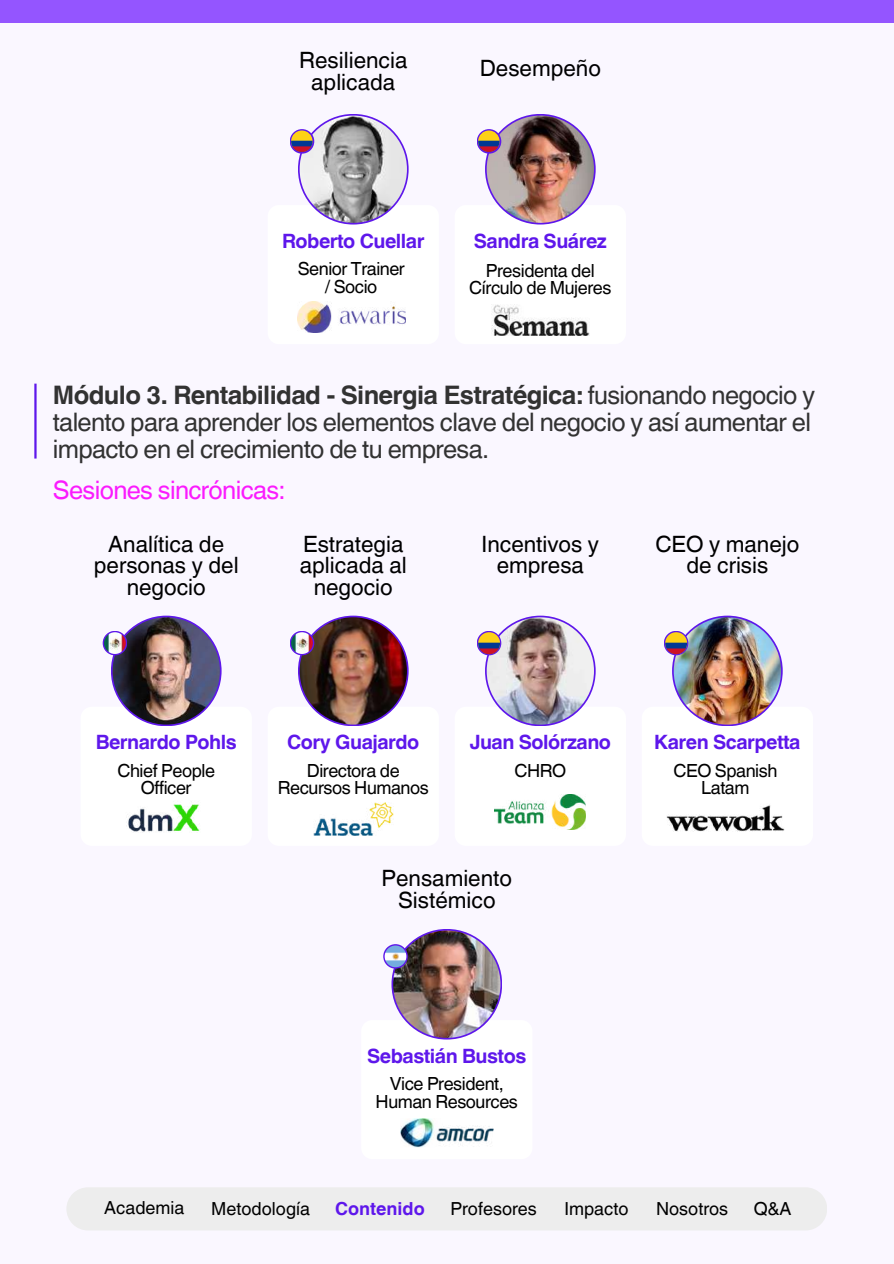
<style>
.page{position:relative;width:894px;height:1264px;background:#fff}
.page>*{position:absolute;margin:0;border:0;box-sizing:border-box;transform-origin:0 0}
.t1{font:25.5px/27px "Helvetica World";letter-spacing:-.025em;color:#323232}
.t2{font:25.5px "Helvetica World";letter-spacing:-.025em;color:#fb1bfe}
.t3{font:22.5px/21.3px "Helvetica World";color:#000;text-align:center}
.t4{font:700 19.65px "Helvetica World";letter-spacing:-.025em;color:#5e17eb}
.t5{font:18px/17.2px "Helvetica World";letter-spacing:-.025em;color:#000;text-align:center}
.t6{font:18px "Helvetica World";color:#000}
.t7{font:700 18px "Helvetica World";color:#5e17eb}
.s1{font-weight:700}
</style>
<div class="page">
<div style="left:0;top:0;width:893px;height:1263px;background:#faf7ff"></div>
<div style="left:0;top:0;width:893px;height:22px;background:#9455ff"></div>
<div style="left:66px;top:1187px;width:761px;height:43px;background:#ededed"></div>
<svg style="left:307px;top:205px;width:99px;height:128px"></svg>
<svg style="left:298px;top:114px;width:110px;height:110px"></svg>
<img style="left:299px;top:116px;width:108px;height:107px;border-radius:50%">
<svg style="left:289px;top:129px;width:25px;height:25px"></svg>
<img style="left:297px;top:302px;width:108px;height:30px">
<svg style="left:291px;top:130px;width:21px;height:22px"></svg>
<svg style="left:485px;top:114px;width:110px;height:110px"></svg>
<img style="left:486px;top:116px;width:108px;height:107px;border-radius:50%">
<svg style="left:476px;top:129px;width:25px;height:25px"></svg>
<svg style="left:478px;top:130px;width:21px;height:22px"></svg>
<img style="left:491px;top:304px;width:98px;height:32px">
<hr style="left:34px;top:383px;width:3px;height:75px;background:#5e17eb">
<svg style="left:111px;top:615px;width:110px;height:111px"></svg>
<img style="left:113px;top:617px;width:107px;height:107px;border-radius:50%">
<svg style="left:103px;top:631px;width:24px;height:24px"></svg>
<img style="left:104px;top:632px;width:22px;height:22px;border-radius:50%">
<img style="left:128px;top:804px;width:72px;height:28px">
<svg style="left:298px;top:615px;width:110px;height:111px"></svg>
<img style="left:299px;top:617px;width:108px;height:107px;border-radius:50%">
<svg style="left:289px;top:631px;width:25px;height:24px"></svg>
<img style="left:291px;top:632px;width:22px;height:22px;border-radius:50%">
<img style="left:313px;top:802px;width:80px;height:34px">
<svg style="left:494px;top:706px;width:92px;height:124px"></svg>
<svg style="left:485px;top:615px;width:110px;height:111px"></svg>
<img style="left:486px;top:617px;width:108px;height:107px;border-radius:50%">
<svg style="left:476px;top:631px;width:25px;height:24px"></svg>
<svg style="left:478px;top:632px;width:22px;height:22px"></svg>
<img style="left:495px;top:794px;width:90px;height:35px">
<svg style="left:672px;top:615px;width:110px;height:111px"></svg>
<img style="left:673px;top:617px;width:107px;height:107px;border-radius:50%">
<svg style="left:663px;top:631px;width:25px;height:24px"></svg>
<svg style="left:665px;top:632px;width:22px;height:22px"></svg>
<img style="left:666px;top:804px;width:118px;height:28px">
<svg style="left:391px;top:928px;width:111px;height:111px"></svg>
<img style="left:393px;top:930px;width:107px;height:107px;border-radius:50%">
<svg style="left:383px;top:944px;width:24px;height:24px"></svg>
<img style="left:400px;top:1118px;width:93px;height:29px">
<img style="left:384px;top:945px;width:22px;height:22px;border-radius:50%">
<p class="t3" style="left:299px;top:50px;width:110px">Resiliencia aplicada</p>
<p class="t3" style="left:479px;top:58px;width:123px">Desempeño</p>
<p class="t4" style="left:282px;top:224px;width:144px">Roberto Cuellar</p>
<p class="t5" style="left:297px;top:260px;width:109px">Senior Trainer / Socio</p>
<p class="t4" style="left:473px;top:224px;width:134px">Sandra Suárez</p>
<p class="t5" style="left:469px;top:262px;width:144px">Presidenta del<br>Círculo de Mujeres</p>
<p class="t1" style="left:53px;top:381px;width:763px"><span class="s1">Módulo 3. Rentabilidad - Sinergia Estratégica:</span> fusionando negocio y talento para aprender los elementos clave del negocio y así aumentar el impacto en el crecimiento de tu empresa.</p>
<p class="t2" style="left:53px;top:475px;width:234px">Sesiones sincrónicas:</p>
<p class="t3" style="left:94px;top:533px;width:146px">Analítica de personas y del negocio</p>
<p class="t3" style="left:300px;top:533px;width:108px">Estrategia aplicada al negocio</p>
<p class="t3" style="left:481px;top:533px;width:119px">Incentivos y empresa</p>
<p class="t3" style="left:655px;top:533px;width:145px">CEO y manejo de crisis</p>
<p class="t4" style="left:96px;top:726px;width:142px">Bernardo Pohls</p>
<p class="t5" style="left:117px;top:762px;width:99px">Chief People<br>Officer</p>
<p class="t4" style="left:287px;top:726px;width:134px">Cory Guajardo</p>
<p class="t5" style="left:278px;top:762px;width:152px">Directora de<br>Recursos Humanos</p>
<p class="t4" style="left:469px;top:726px;width:143px">Juan Solórzano</p>
<p class="t5" style="left:514px;top:762px;width:53px">CHRO</p>
<p class="t3" style="left:381px;top:867px;width:132px">Pensamiento<br>Sistémico</p>
<p class="t4" style="left:654px;top:726px;width:148px">Karen Scarpetta</p>
<p class="t5" style="left:673px;top:762px;width:105px">CEO Spanish<br>Latam</p>
<p class="t4" style="left:367px;top:1039px;width:160px">Sebastián Bustos</p>
<p class="t5" style="left:375px;top:1075px;width:144px">Vice President,<br>Human Resources</p>
<p class="t6" style="left:104px;top:1197px;width:82px">Academia</p>
<p class="t6" style="left:211px;top:1197px;width:100px">Metodología</p>
<p class="t7" style="left:335px;top:1194px;width:91px">Contenido</p>
<p class="t6" style="left:450px;top:1197px;width:88px">Profesores</p>
<p class="t6" style="left:564px;top:1197px;width:65px">Impacto</p>
<p class="t6" style="left:656px;top:1197px;width:74px">Nosotros</p>
<p class="t5" style="left:753px;top:1199px;width:39px">Q&amp;A</p>
</div>
